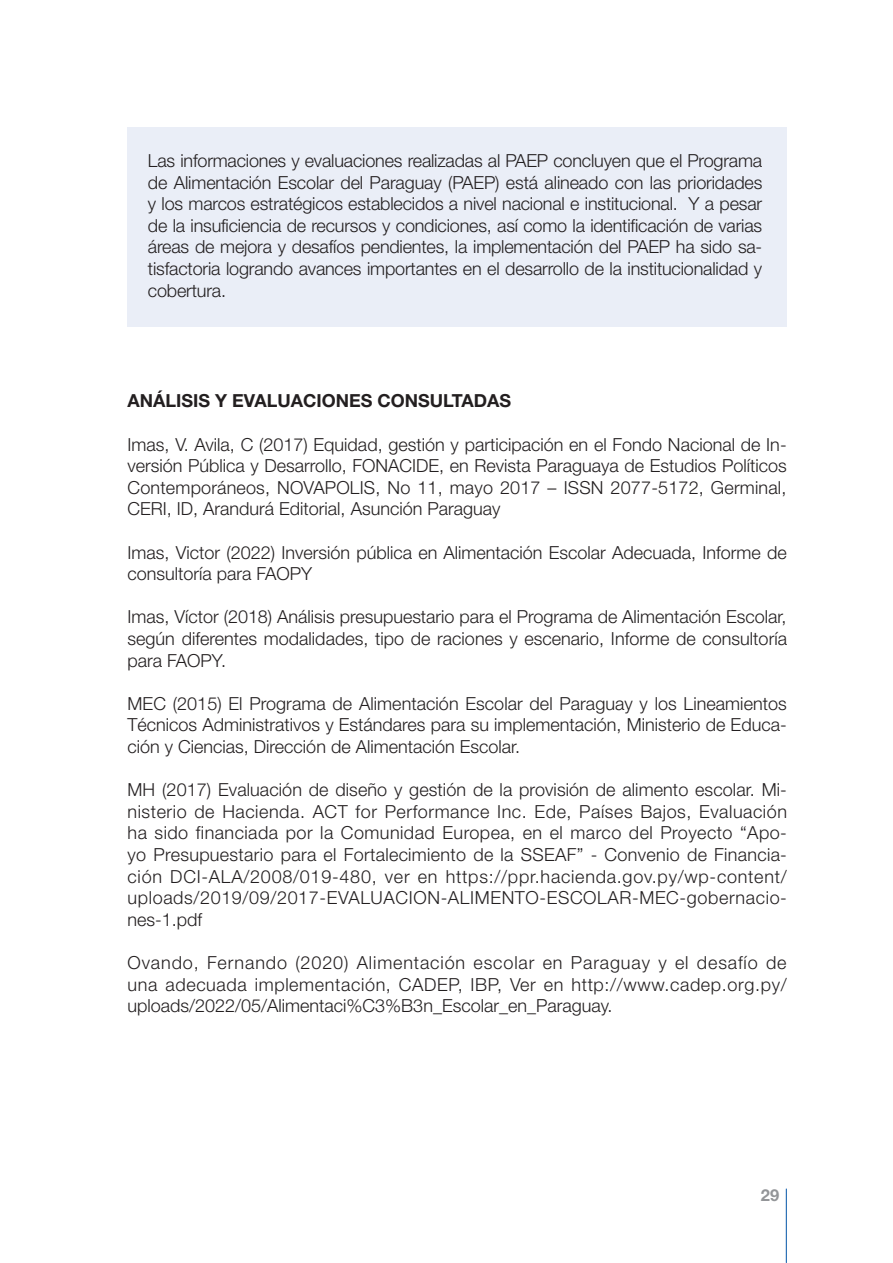
<style>
.page{position:relative;width:893px;height:1263px;background:#fff}
.page>*{position:absolute;margin:0;border:0;box-sizing:border-box;transform-origin:0 0}
.t1{font:300 18px/21.6px "Helvetica Neue";color:#231f20;text-align:justify}
.t2{font:700 18px "Helvetica Neue";color:#231f20}
.t3{font:700 16.5px "Helvetica Neue";color:#939598}
</style>
<div class="page">
<hr style="left:786px;top:1189px;width:1px;height:73px;background:#0154a6">
<div style="left:128px;top:128px;width:659px;height:199px;background:#eaeef7"></div>
<p class="t1" style="left:148px;top:149px;width:616px">Las informaciones y evaluaciones realizadas al PAEP concluyen que el Programa de Alimentación Escolar del Paraguay (PAEP) está alineado con las prioridades y los marcos estratégicos establecidos a nivel nacional e institucional. Y a pesar de la insuficiencia de recursos y condiciones, así como la identificación de varias áreas de mejora y desafíos pendientes, la implementación del PAEP ha sido sa&shy;tisfactoria logrando avances importantes en el desarrollo de la institucionalidad y cobertura.</p>
<p class="t2" style="left:128px;top:390px;width:385px">ANÁLISIS Y EVALUACIONES CONSULTADAS</p>
<p class="t1" style="left:128px;top:433px;width:661px">Imas, V. Avila, C (2017) Equidad, gestión y participación en el Fondo Nacional de In&shy;versión Pública y Desarrollo, FONACIDE, en Revista Paraguaya de Estudios Políticos Contemporáneos, NOVAPOLIS, No 11, mayo 2017 – ISSN 2077-5172, Germinal, CERI, ID, Arandurá Editorial, Asunción Paraguay</p>
<p class="t1" style="left:128px;top:541px;width:661px">Imas, Victor (2022) Inversión pública en Alimentación Escolar Adecuada, Informe de consultoría para FAOPY</p>
<p class="t1" style="left:128px;top:606px;width:661px">Imas, Víctor (2018) Análisis presupuestario para el Programa de Alimentación Escolar, según diferentes modalidades, tipo de raciones y escenario, Informe de consultoría para FAOPY.</p>
<p class="t1" style="left:128px;top:692px;width:661px">MEC (2015) El Programa de Alimentación Escolar del Paraguay y los Lineamientos Técnicos Administrativos y Estándares para su implementación, Ministerio de Educa&shy;ción y Ciencias, Dirección de Alimentación Escolar.</p>
<p class="t1" style="left:128px;top:779px;width:661px">MH (2017) Evaluación de diseño y gestión de la provisión de alimento escolar. Mi&shy;nisterio de Hacienda. ACT for Performance Inc. Ede, Países Bajos, Evaluación ha sido financiada por la Comunidad Europea, en el marco del Proyecto “Apo&shy;yo Presupuestario para el Fortalecimiento de la SSEAF” - Convenio de Financia&shy;ción DCI-ALA/2008/019-480, ver en https://ppr.hacienda.gov.py/wp-content/ uploads/2019/09/2017-EVALUACION-ALIMENTO-ESCOLAR-MEC-gobernacio&shy;nes-1.pdf</p>
<p class="t1" style="left:128px;top:951px;width:661px">Ovando, Fernando (2020) Alimentación escolar en Paraguay y el desafío de una adecuada implementación, CADEP, IBP, Ver en http://www.cadep.org.py/ uploads/2022/05/Alimentaci%C3%B3n_Escolar_en_Paraguay.</p>
<p class="t3" style="left:761px;top:1185px;width:20px">29</p>
</div>
